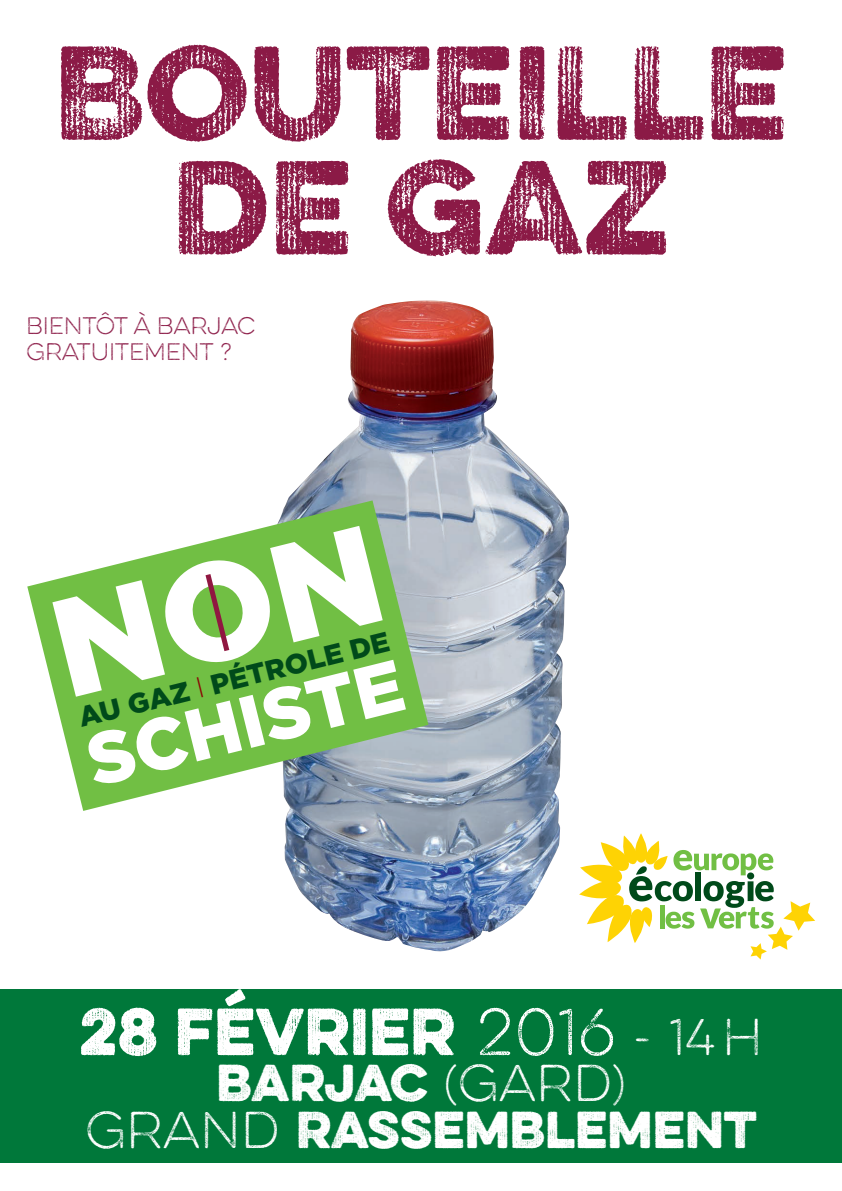
<style>
.page{position:relative;width:842px;height:1191px;background:#fff}
.page>*{position:absolute;margin:0;border:0;box-sizing:border-box;transform-origin:0 0}
.t1{font:300 118.9px/114.6px "Eveleth";color:#8b1a46;text-align:center}
.t2{font:900 73.1px "Gotham";color:#fff}
.t3{font:700 59.3px "Eveleth";color:#fff}
.t4{font:700 46.4px/46.4px "Eveleth";color:#fff;text-align:center}
.t5{font:900 28px "Gotham";color:#004a1a}
.t6{font:100 21.5px/25.8px "Eveleth";letter-spacing:-.01em;color:#8b1a46}
.s1{font-weight:300;color:#8c0403}
.s2{font-weight:100}
.s3{font-weight:100;font-size:46.4px}
.s4{font-weight:100;font-size:36.1px}
</style>
<div class="page">
<img style="left:284px;top:300px;width:285px;height:652px">
<div style="left:0;top:989px;width:842px;height:173px;background:#00783a"></div>
<svg style="left:27px;top:500px;width:401px;height:311px"></svg>
<svg style="left:579px;top:833px;width:236px;height:126px"></svg>
<svg style="left:52px;top:526px;width:331px;height:170px;background:#80c457"></svg>
<h1 class="t1" style="left:54px;top:32px;width:735px">BOUTEILLE<br>DE GAZ</h1>
<p class="t6" style="left:26px;top:313px;width:231px">BIENTÔT À BARJAC<br>GRATUITEMENT ?</p>
<p class="t5" style="left:75px;top:702px;width:316px;rotate:-14deg">A U G A Z <span class="s1">l</span>PÉTRO LE DE</p>
<h2 class="t2" style="left:78px;top:721px;width:313px;rotate:-14deg">SCHISTE</h2>
<p class="t3" style="left:79px;top:986px;width:685px">28 FÉVRIER <span class="s2">2016</span> <span class="s3">- 14H</span></p>
<p class="t4" style="left:85px;top:1058px;width:673px">BARJAC <span class="s4">(</span><span class="s2">GARD</span><span class="s4">)<br></span><span class="s2">GRAND</span> RASSEMBLEMENT</p>
</div>
